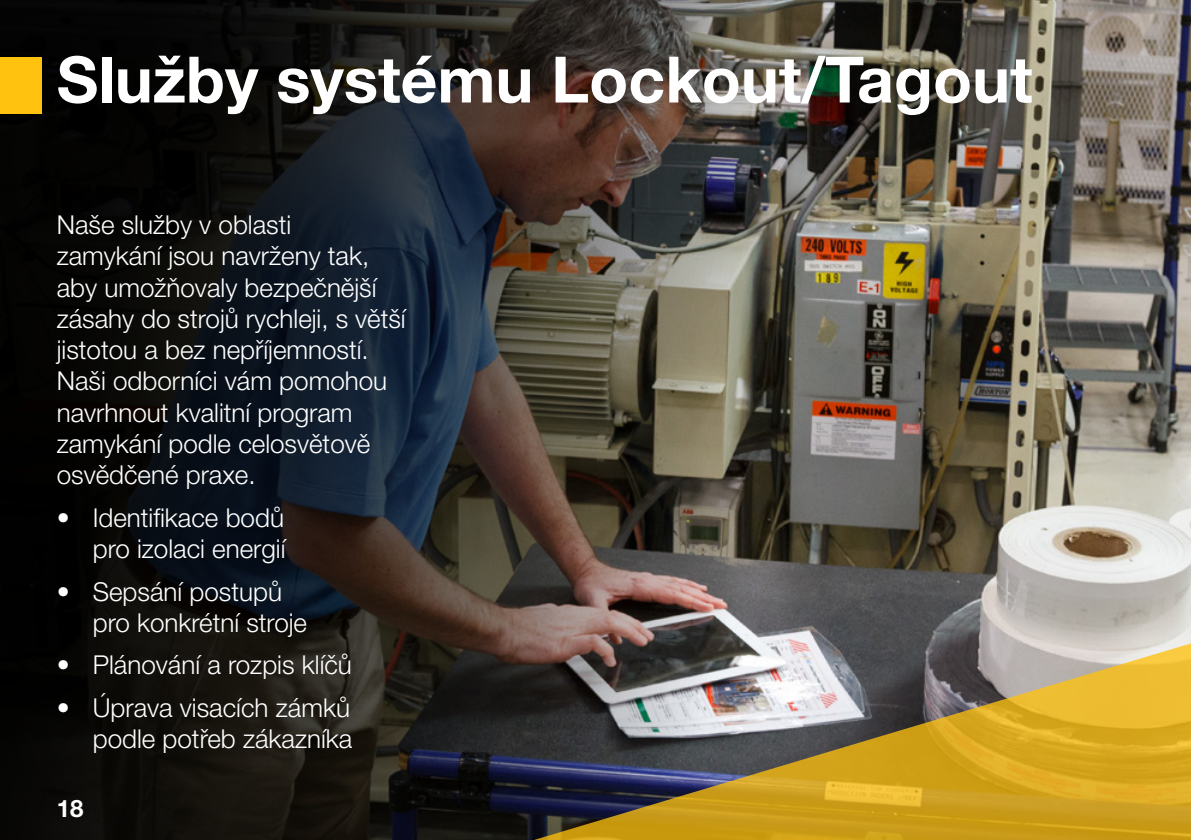
<style>
.page{position:relative;width:1191px;height:840px;background:#fff}
.page>*{position:absolute;margin:0;border:0;box-sizing:border-box;transform-origin:0 0}
.t1{font:700 64px "Helvetica Neue LT Pro";color:#fff}
.t2{font:300 26px/31.2px "Helvetica Neue LT Pro";color:#fff}
.t3{font:700 24px "Helvetica Neue LT Pro";color:#fff}
</style>
<div class="page">
<img style="left:964px;top:0;width:227px;height:638px">
<img style="left:0;top:0;width:964px;height:839px">
<img style="left:477px;top:638px;width:714px;height:201px">
<div style="left:0;top:57px;width:42px;height:56px;background:#ffc20e"></div>
<h1 class="t1" style="left:57px;top:39px;width:977px">Služby systému Lockout/Tagout</h1>
<p class="t2" style="left:57px;top:209px;width:350px">Naše služby v oblasti<br>zamykání jsou navrženy tak, aby umožňovaly bezpečnější zásahy do strojů rychleji, s větší jistotou a bez nepříjemností.<br>Naši odborníci vám pomohou navrhnout kvalitní program zamykání podle celosvětově osvědčené praxe.</p>
<p class="t2" style="left:57px;top:501px;width:230px;text-align:right">• Identifikace bodů pro izolaci energií</p>
<p class="t2" style="left:93px;top:574px;width:216px;text-indent:-36px">• Sepsání postupů pro konkrétní stroje</p>
<p class="t2" style="left:57px;top:648px;width:297px">• Plánování a rozpis klíčů</p>
<p class="t2" style="left:57px;top:691px;width:297px;text-align:right">• Úprava visacích zámků podle potřeb zákazníka</p>
<p class="t3" style="left:57px;top:793px;width:28px">18</p>
</div>
